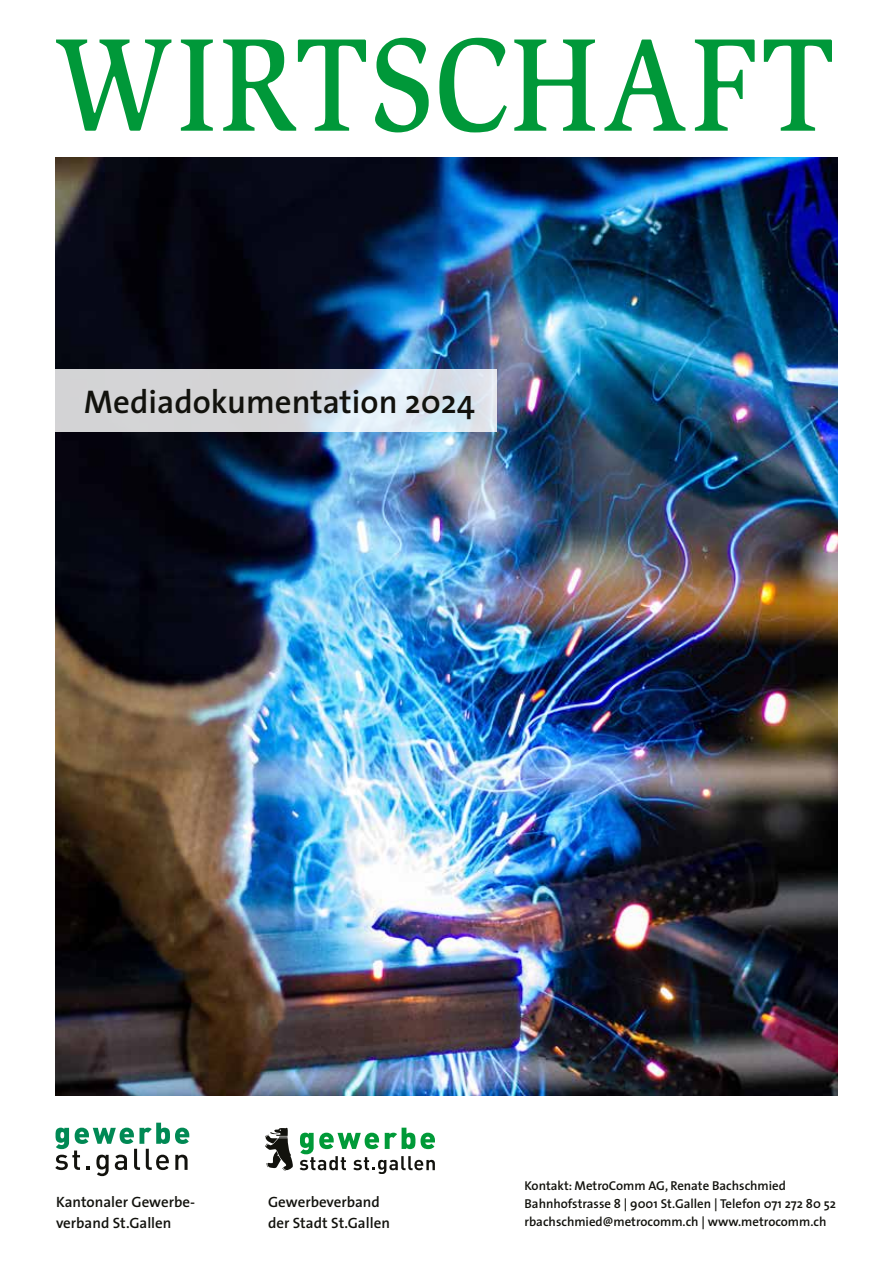
<style>
.page{position:relative;width:893px;height:1263px;background:#fff}
.page>*{position:absolute;margin:0;border:0;box-sizing:border-box;transform-origin:0 0}
.t1{font:500 136.05px "Slimbach Std";letter-spacing:.02em;color:#009839;scale:.88 1}
.t2{font:600 33px "The Sans";color:#12120d}
.t3{font:600 15px/21px "The Sans";color:#12120d}
.t4{font:600 12.9px/18px "The Sans";color:#12120d}
</style>
<div class="page">
<img style="left:55px;top:157px;width:783px;height:938px">
<svg style="left:55px;top:370px;width:441px;height:62px;background:#d7dbe0"></svg>
<svg style="left:55px;top:1123px;width:134px;height:53px"></svg>
<svg style="left:300px;top:1128px;width:135px;height:45px"></svg>
<svg style="left:265px;top:1127px;width:28px;height:44px"></svg>
<h1 class="t1" style="left:53px;top:3px;width:889px">WIRTSCHAFT</h1>
<h2 class="t2" style="left:84px;top:374px;width:392px">Mediadokumentation 2024</h2>
<p class="t3" style="left:56px;top:1191px;width:140px">Kantonaler Gewerbe&shy;verband St.Gallen</p>
<p class="t3" style="left:268px;top:1191px;width:123px">Gewerbeverband der Stadt St.Gallen</p>
<p class="t4" style="left:524px;top:1176px;width:313px">Kontakt: MetroComm AG, Renate Bachschmied<br>Bahnhofstrasse 8 | 9001 St.Gallen | Telefon 071 272 80 52 rbachschmied@metrocomm.ch | www.metrocomm.ch</p>
</div>
